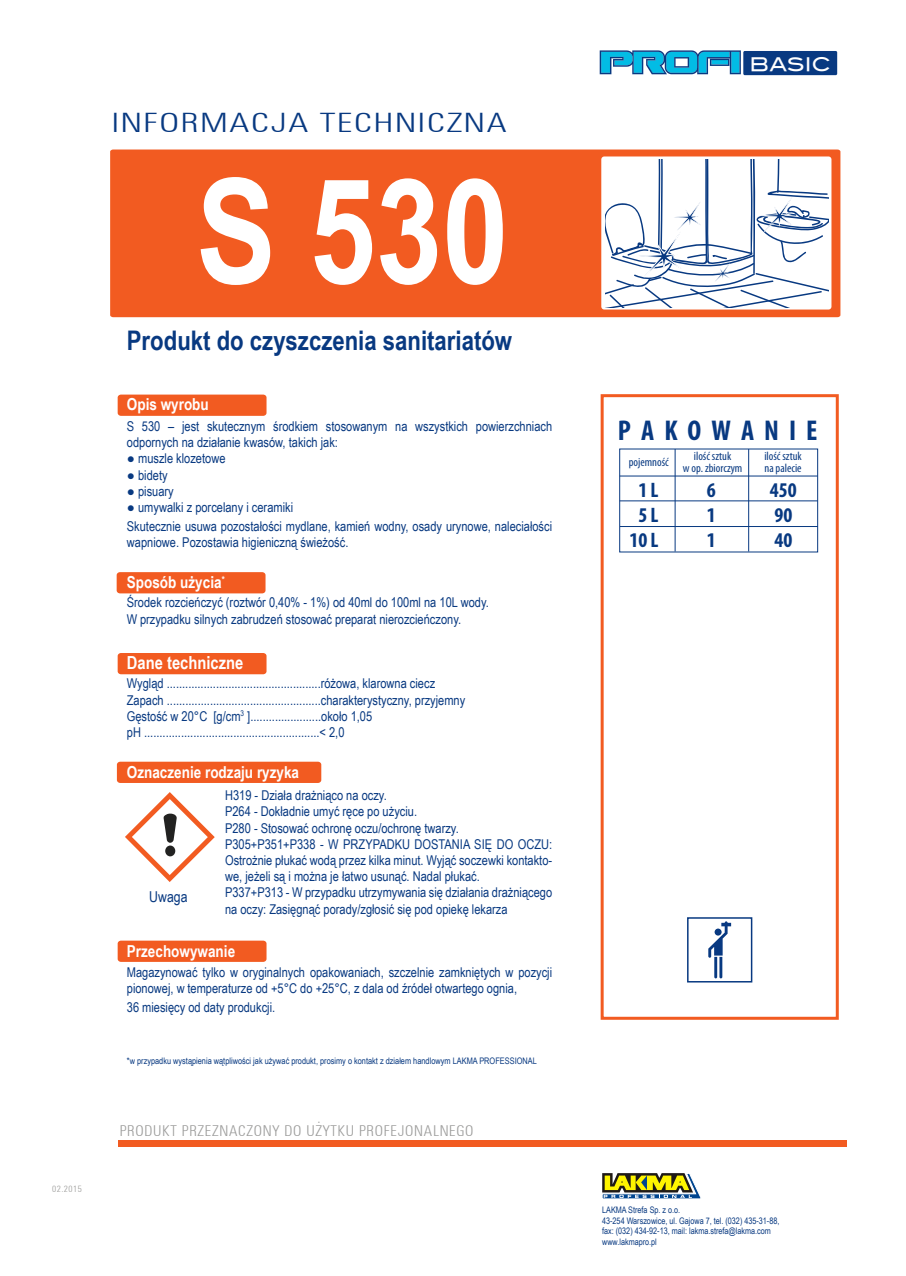
<style>
.page{position:relative;width:906px;height:1276px;background:#fff}
.page>*{position:absolute;margin:0;border:0;box-sizing:border-box;transform-origin:0 0}
.t1{font:700 145.65px "Arial Narrow";color:#fff}
.t2{font:700 condensed 28.65px "Myriad Pro";letter-spacing:.35em;color:#083981}
.t3{font:700 27px "Arial Narrow";color:#083981}
.t4{font:26.7px "Zurich CE Light Condensed";letter-spacing:.05em;color:#083981;scale:1.33 1}
.t5{font:700 condensed 21px/25.2px "Myriad Pro";color:#083981;text-align:center}
.t6{font:18.75px "Blair Md ITCTT Medium";color:#fff}
.t7{font:700 18px "Arial Narrow";color:#fff}
.t8{font:700 16.5px "Arial Narrow";color:#fff}
.t9{font:15px "Zurich CE Light Condensed";letter-spacing:.05em;color:#9b9b9a}
.t10{font:15px "Arial Narrow";color:#083981}
.t11{font:13.5px/16.2px "Arial Narrow";color:#083981}
.t12{font:condensed 12px/12px "Myriad Pro";color:#083981;text-align:center}
.t13{font:9px/10.8px "Arial Narrow";color:#083981}
.t14{font:9px "Zurich CE Light Condensed";letter-spacing:.05em;color:#9b9b99}
</style>
<div class="page">
<div style="left:110px;top:149px;width:730px;height:168px;background:#f25b21"></div>
<div style="left:601px;top:156px;width:230px;height:153px;background:#fff;border-radius:3px"></div>
<svg style="left:600px;top:50px;width:141px;height:24px;background:#3ba8d0"></svg>
<div style="left:743px;top:51px;width:94px;height:24px;background:#083981;border-radius:2px"></div>
<div style="left:600px;top:394px;width:238px;height:625px;border:3px solid #f25b21"></div>
<div style="left:118px;top:394px;width:148px;height:22px;background:#f25b21;border-radius:3px"></div>
<div style="left:117px;top:572px;width:148px;height:21px;background:#f25b21;border-radius:3px"></div>
<div style="left:118px;top:653px;width:148px;height:21px;background:#f25b21;border-radius:3px"></div>
<div style="left:117px;top:761px;width:204px;height:22px;background:#f25b21;border-radius:3px"></div>
<div style="left:118px;top:940px;width:148px;height:22px;background:#f25b21;border-radius:3px"></div>
<svg style="left:602px;top:1173px;width:99px;height:26px;background:#979c58"></svg>
<div style="left:119px;top:1140px;width:728px;height:7px;background:#f25b21"></div>
<svg style="left:605px;top:159px;width:223px;height:149px"></svg>
<div style="left:687px;top:917px;width:65px;height:65px;border:2px solid #083981"></div>
<svg style="left:708px;top:921px;width:23px;height:57px"></svg>
<div style="left:619px;top:448px;width:199px;height:104px;border:1px solid #083981"></div>
<hr style="left:619px;top:476px;width:198px;height:1px;background:#083981">
<hr style="left:619px;top:500px;width:198px;height:1px;background:#083981">
<hr style="left:620px;top:526px;width:198px;height:1px;background:#083981">
<hr style="left:674px;top:449px;width:1px;height:102px;background:#083981">
<hr style="left:748px;top:449px;width:1px;height:102px;background:#083981">
<svg style="left:125px;top:792px;width:90px;height:90px"></svg>
<p class="t14" style="left:52px;top:1183px;width:31px">02.2015</p>
<h3 class="t4" style="left:112px;top:106px;width:298px">INFORMACJA TECHNICZNA</h3>
<h1 class="t1" style="left:196px;top:122px;width:314px">S 530</h1>
<h3 class="t3" style="left:127px;top:320px;width:387px">Produkt do czyszczenia sanitariatów</h3>
<p class="t8" style="left:127px;top:392px;width:83px">Opis wyrobu</p>
<p class="t11" style="left:127px;top:417px;width:427px">S 530 – jest skutecznym środkiem stosowanym na wszystkich powierzchniach odpornych na działanie kwasów, takich jak:</p>
<p class="t11" style="left:127px;top:450px;width:100px">● muszle klozetowe</p>
<p class="t11" style="left:127px;top:466px;width:42px">● bidety</p>
<p class="t11" style="left:127px;top:482px;width:48px">● pisuary</p>
<p class="t11" style="left:127px;top:497px;width:427px;line-height:19.2px">● umywalki z porcelany i ceramiki<br>Skutecznie usuwa pozostałości mydlane, kamień wodny, osady urynowe, naleciałości</p>
<p class="t11" style="left:127px;top:534px;width:223px">wapniowe. Pozostawia higieniczną świeżość.</p>
<p class="t8" style="left:127px;top:570px;width:99px">Sposób użycia<sup>*</sup></p>
<p class="t11" style="left:127px;top:594px;width:363px">Środek rozcieńczyć (roztwór 0,40% - 1%) od 40ml do 100ml na 10L wody.<br>W przypadku silnych zabrudzeń stosować preparat nierozcieńczony.</p>
<h3 class="t7" style="left:127px;top:649px;width:118px">Dane techniczne</h3>
<p class="t11" style="left:127px;top:675px;width:340px">Wygląd ..................................................różowa, klarowna ciecz Zapach ..................................................charakterystyczny, przyjemny Gęstość w 20°C [g/cm<sup>3</sup> ].......................około 1,05<br>pH .........................................................&lt; 2,0</p>
<p class="t8" style="left:127px;top:759px;width:174px">Oznaczenie rodzaju ryzyka</p>
<p class="t11" style="left:225px;top:786px;width:329px">H319 - Działa drażniąco na oczy.<br>P264 - Dokładnie umyć ręce po użyciu.<br>P280 - Stosować ochronę oczu/ochronę twarzy.<br>P305+P351+P338 - W PRZYPADKU DOSTANIA SIĘ DO OCZU:<br>Ostrożnie płukać wodą przez kilka minut. Wyjąć soczewki kontakto&shy;we, jeżeli są i można je łatwo usunąć. Nadal płukać.<br>P337+P313 - W przypadku utrzymywania się działania drażniącego na oczy: Zasięgnąć porady/zgłosić się pod opiekę lekarza</p>
<p class="t8" style="left:127px;top:939px;width:110px">Przechowywanie</p>
<p class="t11" style="left:127px;top:963px;width:427px">Magazynować tylko w oryginalnych opakowaniach, szczelnie zamkniętych w pozycji pionowej, w temperaturze od +5°C do +25°C, z dala od źródeł otwartego ognia,</p>
<p class="t11" style="left:127px;top:998px;width:150px">36 miesięcy od daty produkcji.</p>
<p class="t10" style="left:149px;top:885px;width:40px">Uwaga</p>
<p class="t13" style="left:127px;top:1055px;width:411px">*w przypadku wystąpienia wątpliwości jak używać produkt, prosimy o kontakt z działem handlowym LAKMA PROFESSIONAL</p>
<p class="t9" style="left:120px;top:1121px;width:355px">PRODUKT PRZEZNACZONY DO UŻYTKU PROFEJONALNEGO</p>
<h3 class="t6" style="left:749px;top:48px;width:83px">BASIC</h3>
<h2 class="t2" style="left:618px;top:413px;width:201px">PAKOWANIE</h2>
<p class="t12" style="left:629px;top:456px;width:41px">pojemność</p>
<p class="t12" style="left:683px;top:450px;width:61px">ilość sztuk<br>w op. zbiorczym</p>
<p class="t12" style="left:764px;top:450px;width:39px;text-align:left">ilość sztuk na palecie</p>
<h3 class="t5" style="left:629px;top:476px;width:31px">1 L<br>5 L<br>10 L</h3>
<h3 class="t5" style="left:707px;top:476px;width:10px;text-align:justify">6<br>1<br>1</h3>
<h3 class="t5" style="left:770px;top:476px;width:28px;text-align:left">450<br>90<br>40</h3>
<p class="t13" style="left:602px;top:1203px;width:179px">LAKMA Strefa Sp. z o.o.<br>43-254 Warszowice, ul. Gajowa 7, tel. (032) 435-31-88, fax: (032) 434-92-13, mail: lakma.strefa@lakma.com www.lakmapro.pl</p>
</div>
